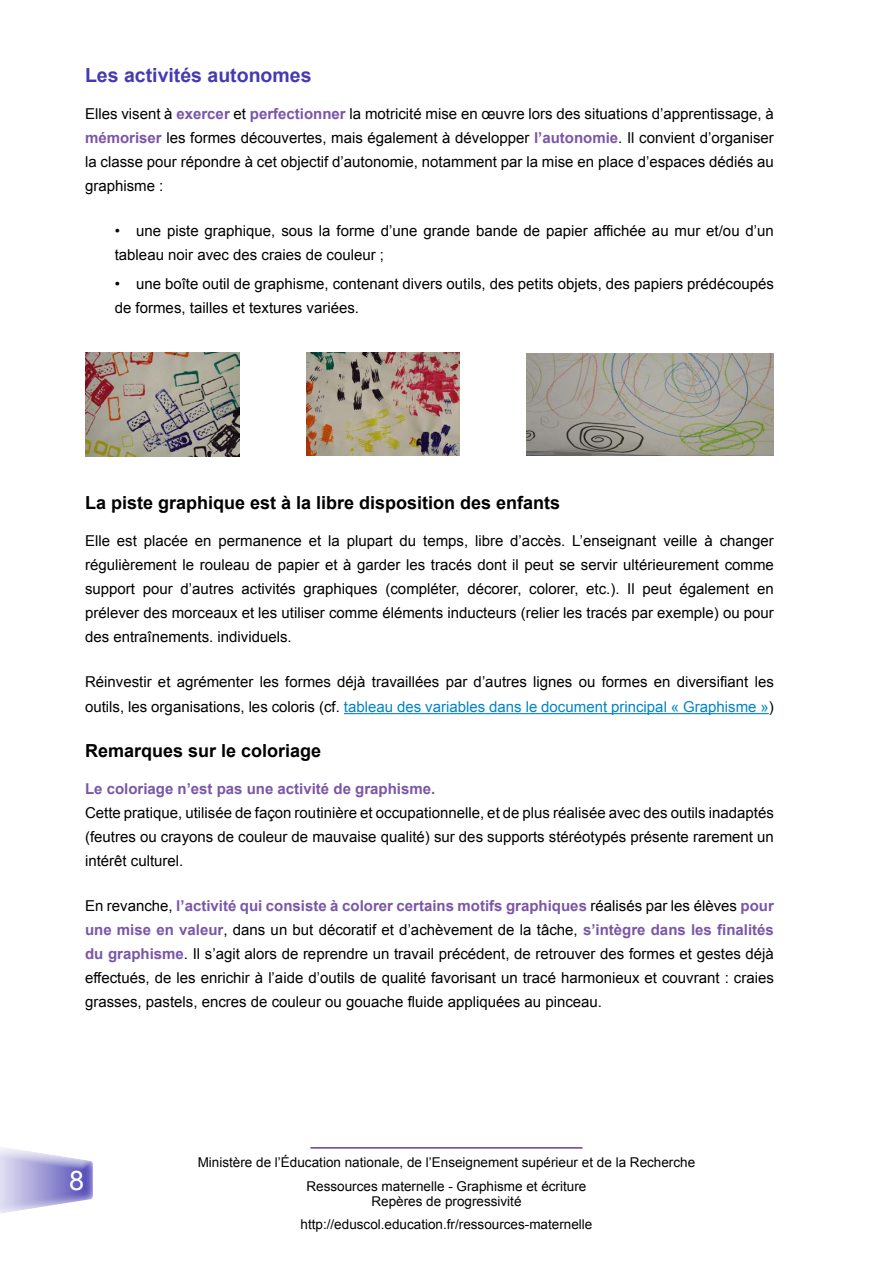
<style>
.page{position:relative;width:893px;height:1263px;background:#fff}
.page>*{position:absolute;margin:0;border:0;box-sizing:border-box;transform-origin:0 0}
.t1{font:27px "Arial";color:#fff}
.t2{font:700 19.5px "Arial";color:#443bb4}
.t3{font:700 18px "Arial";color:#000}
.t4{font:15px/24px "Arial";color:#000;text-align:justify}
.t5{font:700 15px "Arial";color:#7b56a7}
.t6{font:13.5px/23.5px "Arial";color:#000;text-align:center}
.s1{font-weight:700;color:#7b56a7}
.s2{color:#0083c9}
</style>
<div class="page">
<div style="left:0;top:1154px;width:104px;height:63px;background:#6a3f9d;opacity:.75"></div>
<hr style="left:310px;top:1147px;width:272px;height:1px;background:#6a3f9d">
<hr style="left:344px;top:713px;width:425px;height:1px;background:#0083c9">
<img style="left:85px;top:353px;width:155px;height:103px">
<img style="left:306px;top:353px;width:154px;height:102px">
<img style="left:527px;top:354px;width:247px;height:102px">
<h2 class="t2" style="left:85px;top:63px;width:228px">Les activités autonomes</h2>
<p class="t4" style="left:85px;top:102px;width:690px">Elles visent à <span class="s1">exercer</span> et <span class="s1">perfectionner</span> la motricité mise en œuvre lors des situations d’apprentissage, à <span class="s1">mémoriser</span> les formes découvertes, mais également à développer <span class="s1">l’autonomie</span>. Il convient d’organiser la classe pour répondre à cet objectif d’autonomie, notamment par la mise en place d’espaces dédiés au graphisme :</p>
<p class="t4" style="left:115px;top:219px;width:661px">• une piste graphique, sous la forme d’une grande bande de papier affichée au mur et/ou d’un tableau noir avec des craies de couleur ;</p>
<p class="t4" style="left:115px;top:271px;width:661px">• une boîte outil de graphisme, contenant divers outils, des petits objets, des papiers prédécoupés de formes, tailles et textures variées.</p>
<p class="t3" style="left:85px;top:491px;width:477px">La piste graphique est à la libre disposition des enfants</p>
<p class="t4" style="left:85px;top:528px;width:690px">Elle est placée en permanence et la plupart du temps, libre d’accès. L’enseignant veille à changer régulièrement le rouleau de papier et à garder les tracés dont il peut se servir ultérieurement comme support pour d’autres activités graphiques (compléter, décorer, colorer, etc.). Il peut également en prélever des morceaux et les utiliser comme éléments inducteurs (relier les tracés par exemple) ou pour des entraînements. individuels.</p>
<p class="t4" style="left:85px;top:669px;width:690px;line-height:25.2px">Réinvestir et agrémenter les formes déjà travaillées par d’autres lignes ou formes en diversifiant les outils, les organisations, les coloris (cf. <span class="s2">tableau des variables dans le document principal « Graphisme »</span>)</p>
<p class="t3" style="left:85px;top:739px;width:238px">Remarques sur le coloriage</p>
<p class="t5" style="left:85px;top:779px;width:352px">Le coloriage n’est pas une activité de graphisme.</p>
<p class="t4" style="left:85px;top:801px;width:690px">Cette pratique, utilisée de façon routinière et occupationnelle, et de plus réalisée avec des outils inadaptés (feutres ou crayons de couleur de mauvaise qualité) sur des supports stéréotypés présente rarement un intérêt culturel.</p>
<p class="t4" style="left:85px;top:894px;width:690px">En revanche, <span class="s1">l’activité qui consiste à colorer certains motifs graphiques</span> réalisés par les élèves <span class="s1">pour une mise en valeur</span>, dans un but décoratif et d’achèvement de la tâche, <span class="s1">s’intègre dans les finalités du graphisme</span>. Il s’agit alors de reprendre un travail précédent, de retrouver des formes et gestes déjà effectués, de les enrichir à l’aide d’outils de qualité favorisant un tracé harmonieux et couvrant : craies grasses, pastels, encres de couleur ou gouache fluide appliquées au pinceau.</p>
<h1 class="t1" style="left:69px;top:1162px;width:17px">8</h1>
<p class="t6" style="left:198px;top:1151px;width:499px">Ministère de l’Éducation nationale, de l’Enseignement supérieur et de la Recherche<br>Ressources maternelle - Graphisme et écriture</p>
<p class="t6" style="left:301px;top:1189px;width:293px">Repères de progressivité http://eduscol.education.fr/ressources-maternelle</p>
</div>
